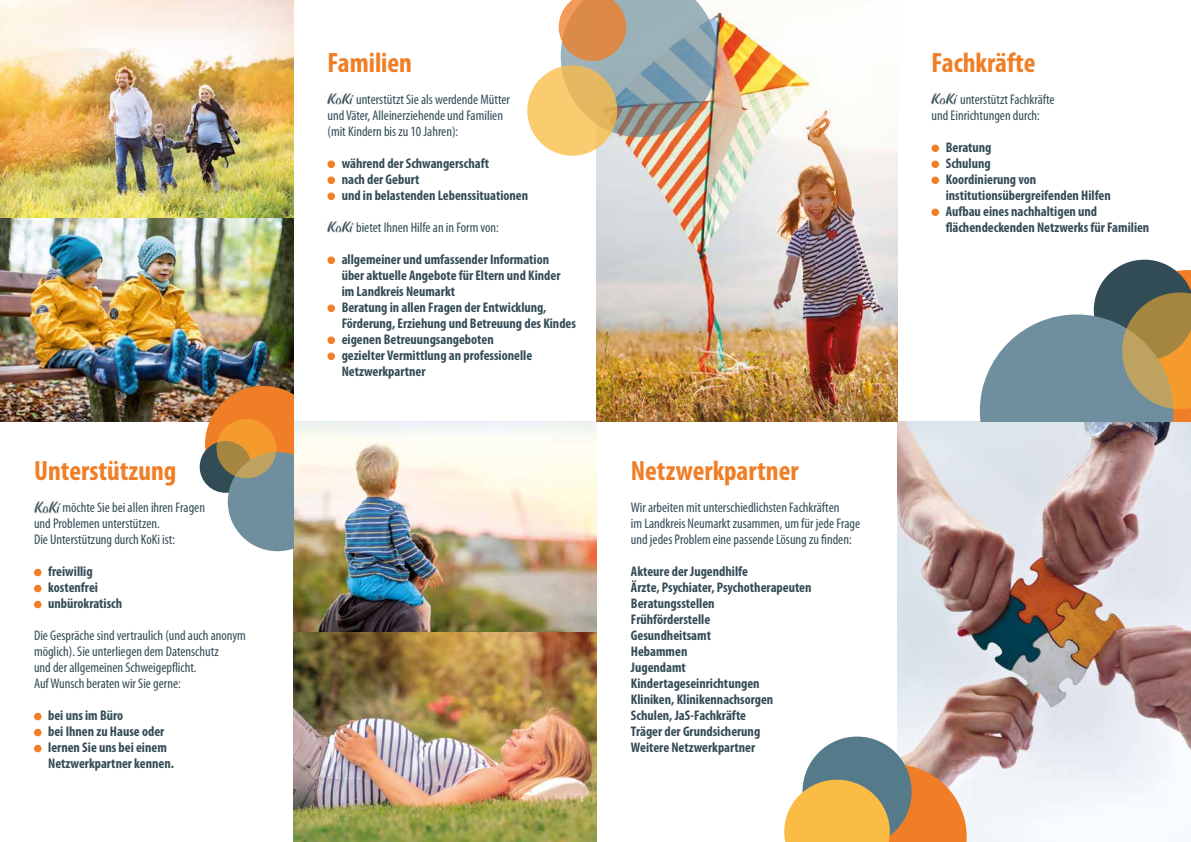
<style>
.page{position:relative;width:1191px;height:842px;background:#fff}
.page>*{position:absolute;margin:0;border:0;box-sizing:border-box;transform-origin:0 0}
.t1{font:700 condensed 28px "Myriad Pro";color:#f07e26}
.t2{font:700 condensed 14px/16px "Myriad Pro";color:#334c56}
.t3{font:condensed 14px/16px "Myriad Pro";color:#334c56}
</style>
<div class="page">
<div style="left:34px;top:569px;width:8px;height:7px;background:#f07e26;border-radius:50%"></div>
<div style="left:34px;top:585px;width:8px;height:7px;background:#f07e26;border-radius:50%"></div>
<div style="left:34px;top:601px;width:8px;height:7px;background:#f07e26;border-radius:50%"></div>
<div style="left:34px;top:713px;width:8px;height:7px;background:#f07e26;border-radius:50%"></div>
<div style="left:34px;top:729px;width:8px;height:7px;background:#f07e26;border-radius:50%"></div>
<div style="left:34px;top:745px;width:8px;height:7px;background:#f07e26;border-radius:50%"></div>
<div style="left:327px;top:161px;width:8px;height:7px;background:#f07e26;border-radius:50%"></div>
<div style="left:327px;top:177px;width:8px;height:7px;background:#f07e26;border-radius:50%"></div>
<div style="left:327px;top:193px;width:8px;height:7px;background:#f07e26;border-radius:50%"></div>
<div style="left:327px;top:257px;width:8px;height:7px;background:#f07e26;border-radius:50%"></div>
<div style="left:327px;top:305px;width:8px;height:7px;background:#f07e26;border-radius:50%"></div>
<div style="left:327px;top:337px;width:8px;height:7px;background:#f07e26;border-radius:50%"></div>
<div style="left:327px;top:353px;width:8px;height:7px;background:#f07e26;border-radius:50%"></div>
<div style="left:931px;top:145px;width:8px;height:7px;background:#f07e26;border-radius:50%"></div>
<div style="left:931px;top:161px;width:8px;height:7px;background:#f07e26;border-radius:50%"></div>
<div style="left:931px;top:177px;width:8px;height:7px;background:#f07e26;border-radius:50%"></div>
<div style="left:931px;top:209px;width:8px;height:7px;background:#f07e26;border-radius:50%"></div>
<img style="left:0;top:0;width:293px;height:218px">
<img style="left:293px;top:631px;width:304px;height:211px">
<img style="left:293px;top:421px;width:304px;height:210px">
<img style="left:897px;top:421px;width:294px;height:421px">
<img style="left:597px;top:10px;width:300px;height:411px">
<img style="left:0;top:218px;width:293px;height:203px">
<svg style="left:979px;top:260px;width:212px;height:161px"></svg>
<div style="left:200px;top:441px;width:51px;height:52px;background:#324c55;border-radius:50%"></div>
<svg style="left:205px;top:386px;width:88px;height:165px"></svg>
<svg style="left:216px;top:419px;width:60px;height:59px;fill:#f19b2e"></svg>
<svg style="left:784px;top:735px;width:188px;height:107px"></svg>
<div style="left:527px;top:65px;width:90px;height:91px;background:#fbcb70;border-radius:50%"></div>
<svg style="left:558px;top:0;width:160px;height:137px"></svg>
<img style="left:327px;top:93px;width:27px;height:12px">
<img style="left:931px;top:93px;width:27px;height:12px">
<img style="left:327px;top:221px;width:27px;height:12px">
<img style="left:34px;top:501px;width:27px;height:13px">
<h1 class="t1" style="left:34px;top:453px;width:144px">Unterstützung</h1>
<p class="t3" style="left:34px;top:499px;width:172px;text-indent:29px">möchte Sie bei allen ihren Fragen und Problemen unterstützen.<br>Die Unterstützung durch KoKi ist:</p>
<p class="t2" style="left:48px;top:563px;width:75px">freiwillig kostenfrei unbürokratisch</p>
<p class="t3" style="left:34px;top:627px;width:213px">Die Gespräche sind vertraulich (und auch anonym möglich). Sie unterliegen dem Datenschutz<br>und der allgemeinen Schweigepflicht.<br>Auf Wunsch beraten wir Sie gerne:</p>
<p class="t2" style="left:48px;top:707px;width:127px">bei uns im Büro<br>bei Ihnen zu Hause oder lernen Sie uns bei einem<br>Netzwerkpartner kennen.</p>
<h1 class="t1" style="left:327px;top:45px;width:86px">Familien</h1>
<p class="t3" style="left:327px;top:91px;width:184px;text-indent:29px">unterstützt Sie als werdende Mütter und Väter, Alleinerziehende und Familien (mit Kindern bis zu 10 Jahren):</p>
<p class="t2" style="left:342px;top:155px;width:188px">während der Schwangerschaft<br>nach der Geburt<br>und in belastenden Lebenssituationen</p>
<p class="t3" style="left:356px;top:219px;width:144px">bietet Ihnen Hilfe an in Form von:</p>
<p class="t2" style="left:342px;top:251px;width:236px">allgemeiner und umfassender Information<br>über aktuelle Angebote für Eltern und Kinder im Landkreis Neumarkt<br>Beratung in allen Fragen der Entwicklung, Förderung, Erziehung und Betreuung des Kindes eigenen Betreuungsangeboten<br>gezielter Vermittlung an professionelle Netzwerkpartner</p>
<h1 class="t1" style="left:631px;top:453px;width:169px">Netzwerkpartner</h1>
<p class="t3" style="left:631px;top:499px;width:231px">Wir arbeiten mit unterschiedlichsten Fachkräften<br>im Landkreis Neumarkt zusammen, um für jede Frage und jedes Problem eine passende Lösung zu finden:</p>
<p class="t2" style="left:631px;top:563px;width:182px">Akteure der Jugendhilfe<br>Ärzte, Psychiater, Psychotherapeuten<br>Beratungsstellen<br>Frühförderstelle<br>Gesundheitsamt<br>Hebammen<br>Jugendamt<br>Kindertageseinrichtungen<br>Kliniken, Klinikennachsorgen<br>Schulen, JaS-Fachkräfte<br>Träger der Grundsicherung<br>Weitere Netzwerkpartner</p>
<h1 class="t1" style="left:931px;top:45px;width:105px">Fachkräfte</h1>
<p class="t3" style="left:931px;top:91px;width:125px;text-indent:29px">unterstützt Fachkräfte und Einrichtungen durch:</p>
<p class="t2" style="left:945px;top:139px;width:205px">Beratung<br>Schulung<br>Koordinierung von institutionsübergreifenden Hilfen<br>Aufbau eines nachhaltigen und flächendeckenden Netzwerks für Familien</p>
</div>
